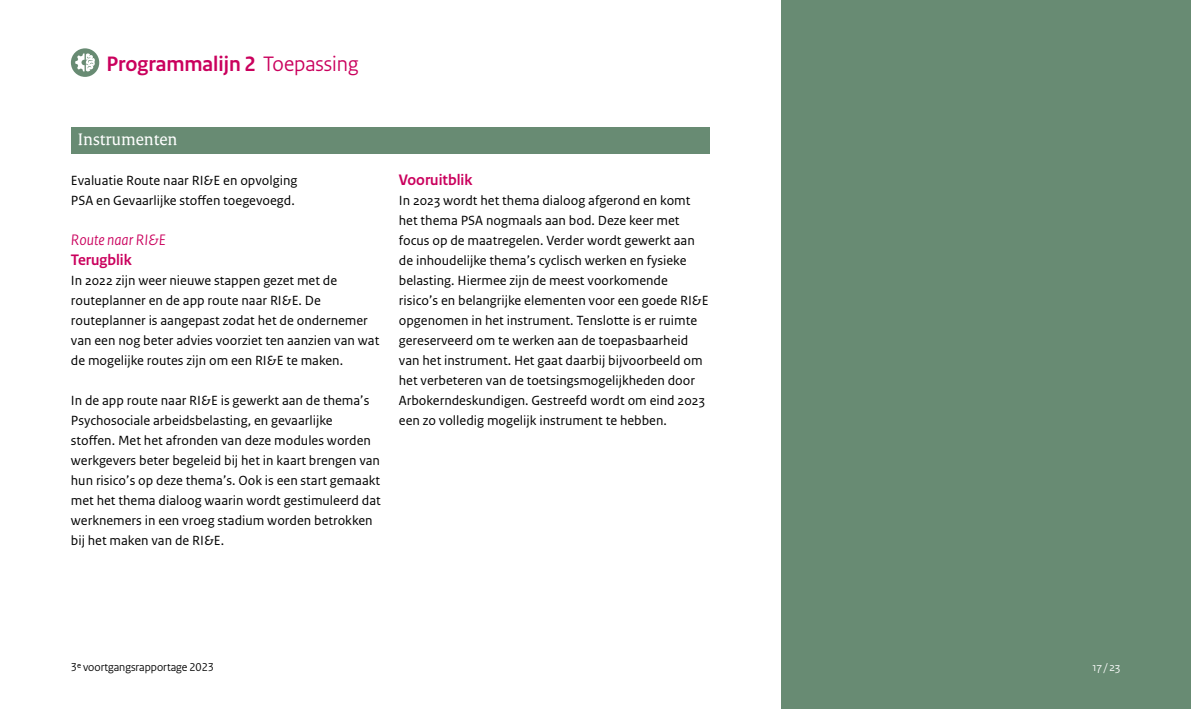
<style>
.page{position:relative;width:1191px;height:709px;background:#fff}
.page>*{position:absolute;margin:0;border:0;box-sizing:border-box;transform-origin:0 0}
.Grote_kop{font:700 22px "Rijksoverheid Sans Heading";color:#ca005d}
.Marleen_broodtekst{font:18px "Rijksoverheid Serif";color:#fff}
.Marleen_broodtekst-2{font:700 16px "Rijksoverheid Sans Heading";color:#ca005d}
.Marleen_broodtekst-3{font:italic 16px "Rijksoverheid Sans Heading";color:#ca005d}
.Marleen_broodtekst-4{font:14px/20px "Rijksoverheid Sans Text";color:#000}
.t1{font:12px "Rijksoverheid Sans Heading";color:#000}
.t2{font:12px "Rijksoverheid Sans Heading";color:#fff}
.s1{font-weight:400}
</style>
<div class="page">
<div style="left:71px;top:48px;width:28px;height:29px;background:#688b73;border-radius:50%"></div>
<svg style="left:75px;top:53px;width:20px;height:19px"></svg>
<div style="left:71px;top:127px;width:639px;height:27px;background:#688b73"></div>
<div style="left:782px;top:0;width:409px;height:709px;background:#688b73"></div>
<p class="Grote_kop" style="left:106px;top:51px;width:253px">Programmalijn 2 <span class="s1">Toepassing</span></p>
<p class="Marleen_broodtekst" style="left:78px;top:128px;width:101px">Instrumenten</p>
<p class="Marleen_broodtekst-4" style="left:71px;top:171px;width:228px">Evaluatie Route naar RI&amp;E en opvolging</p>
<p class="Marleen_broodtekst-4" style="left:71px;top:191px;width:225px">PSA en Gevaarlijke stoffen toegevoegd.</p>
<p class="Marleen_broodtekst-3" style="left:71px;top:231px;width:97px">Route naar RI&amp;E</p>
<p class="Marleen_broodtekst-2" style="left:71px;top:251px;width:62px">Terugblik</p>
<p class="Marleen_broodtekst-4" style="left:71px;top:271px;width:310px">In 2022 zijn weer nieuwe stappen gezet met de routeplanner en de app route naar RI&amp;E. De routeplanner is aangepast zodat het de ondernemer van een nog beter advies voorziet ten aanzien van wat de mogelijke routes zijn om een RI&amp;E te maken.</p>
<p class="Marleen_broodtekst-4" style="left:71px;top:391px;width:311px">In de app route naar RI&amp;E is gewerkt aan de thema’s Psychosociale arbeidsbelasting, en gevaarlijke<br>stoffen. Met het afronden van deze modules worden werkgevers beter begeleid bij het in kaart brengen van hun risico’s op deze thema’s. Ook is een start gemaakt met het thema dialoog waarin wordt gestimuleerd dat werknemers in een vroeg stadium worden betrokken bij het maken van de RI&amp;E.</p>
<p class="Marleen_broodtekst-2" style="left:399px;top:171px;width:75px">Vooruitblik</p>
<p class="Marleen_broodtekst-4" style="left:399px;top:191px;width:311px">In 2023 wordt het thema dialoog afgerond en komt het thema PSA nogmaals aan bod. Deze keer met focus op de maatregelen. Verder wordt gewerkt aan de inhoudelijke thema’s cyclisch werken en fysieke belasting. Hiermee zijn de meest voorkomende risico’s en belangrijke elementen voor een goede RI&amp;E opgenomen in het instrument. Tenslotte is er ruimte gereserveerd om te werken aan de toepasbaarheid van het instrument. Het gaat daarbij bijvoorbeeld om het verbeteren van de toetsingsmogelijkheden door Arbokerndeskundigen. Gestreefd wordt om eind 2023 een zo volledig mogelijk instrument te hebben.</p>
<p class="t1" style="left:71px;top:659px;width:145px">3e voortgangsrapportage 2023</p>
<p class="t2" style="left:1092px;top:659px;width:29px">17 / 23</p>
</div>
